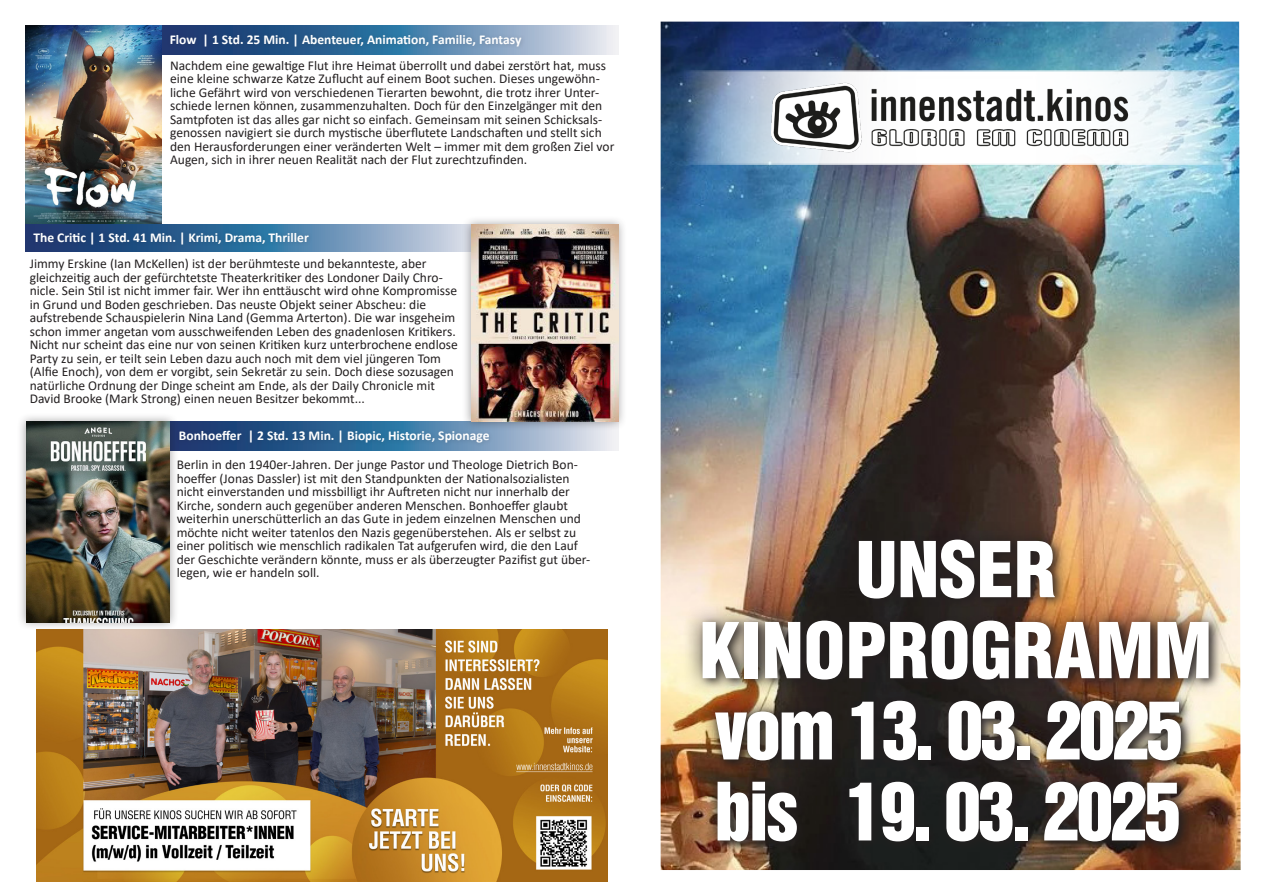
<style>
.page{position:relative;width:1263px;height:893px;background:#fff}
.page>*{position:absolute;margin:0;border:0;box-sizing:border-box;transform-origin:0 0}
.t1{font:900 condensed 75px "Helvetica LT Std";color:#fff}
.t2{font:73.5px "Helvetica Inserat LT Std";letter-spacing:-.04em;color:#fff}
.t3{font:13.5px/13.5px "Calibri";color:#231f20}
.t4{font:700 13.5px "Calibri";color:#fff}
</style>
<div class="page">
<img style="left:37px;top:629px;width:571px;height:252px">
<svg style="left:162px;top:25px;width:457px;height:29px;background:#7a97b7"></svg>
<img style="left:25px;top:25px;width:137px;height:199px">
<svg style="left:179px;top:422px;width:440px;height:29px;background:#7796b7"></svg>
<div style="left:17px;top:413px;width:162px;height:218px;background:#231f20;opacity:.41"></div>
<img style="left:26px;top:422px;width:144px;height:200px">
<svg style="left:25px;top:224px;width:437px;height:27px;background:#7091b4"></svg>
<div style="left:462px;top:216px;width:165px;height:215px;background:#231f20;opacity:.41"></div>
<img style="left:471px;top:224px;width:147px;height:198px">
<img style="left:661px;top:22px;width:579px;height:848px">
<img style="left:682px;top:71px;width:547px;height:93px">
<img style="left:762px;top:82px;width:375px;height:71px">
<div style="left:682px;top:521px;width:546px;height:177px;background:#231f20;opacity:.75"></div>
<div style="left:700px;top:685px;width:501px;height:177px;background:#231f20;opacity:.79"></div>
<div style="left:710px;top:695px;width:482px;height:157px;background:#231f20;opacity:.31"></div>
<div style="left:167px;top:31px;width:359px;height:20px;background:#231f20;opacity:.19"></div>
<div style="left:176px;top:427px;width:318px;height:21px;background:#231f20;opacity:.19"></div>
<div style="left:30px;top:229px;width:283px;height:20px;background:#231f20;opacity:.19"></div>
<p class="t4" style="left:170px;top:30px;width:353px">Flow | 1 Std. 25 Min. | Abenteuer, Animation, Familie, Fantasy</p>
<p class="t3" style="left:170px;top:58px;width:446px">Nachdem eine gewaltige Flut ihre Heimat überrollt und dabei zerstört hat, muss eine kleine schwarze Katze Zuflucht auf einem Boot suchen. Dieses ungewöhn&shy;liche Gefährt wird von verschiedenen Tierarten bewohnt, die trotz ihrer Unter&shy;schiede lernen können, zusammenzuhalten. Doch für den Einzelgänger mit den Samtpfoten ist das alles gar nicht so einfach. Gemeinsam mit seinen Schicksals&shy;genossen navigiert sie durch mystische überflutete Landschaften und stellt sich den Herausforderungen einer veränderten Welt – immer mit dem großen Ziel vor Augen, sich in ihrer neuen Realität nach der Flut zurechtzufinden.</p>
<p class="t4" style="left:33px;top:228px;width:277px">The Critic | 1 Std. 41 Min. | Krimi, Drama, Thriller</p>
<p class="t3" style="left:30px;top:257px;width:430px">Jimmy Erskine (Ian McKellen) ist der berühmteste und bekannteste, aber gleichzeitig auch der gefürchtetste Theaterkritiker des Londoner Daily Chro&shy;nicle. Sein Stil ist nicht immer fair. Wer ihn enttäuscht wird ohne Kompromisse in Grund und Boden geschrieben. Das neuste Objekt seiner Abscheu: die aufstrebende Schauspielerin Nina Land (Gemma Arterton). Die war insgeheim schon immer angetan vom ausschweifenden Leben des gnadenlosen Kritikers.<br>Nicht nur scheint das eine nur von seinen Kritiken kurz unterbrochene endlose Party zu sein, er teilt sein Leben dazu auch noch mit dem viel jüngeren Tom (Alfie Enoch), von dem er vorgibt, sein Sekretär zu sein. Doch diese sozusagen natürliche Ordnung der Dinge scheint am Ende, als der Daily Chronicle mit David Brooke (Mark Strong) einen neuen Besitzer bekommt...</p>
<p class="t4" style="left:179px;top:426px;width:312px">Bonhoeffer | 2 Std. 13 Min. | Biopic, Historie, Spionage</p>
<p class="t3" style="left:177px;top:458px;width:415px">Berlin in den 1940er-Jahren. Der junge Pastor und Theologe Dietrich Bon&shy;hoeffer (Jonas Dassler) ist mit den Standpunkten der Nationalsozialisten nicht einverstanden und missbilligt ihr Auftreten nicht nur innerhalb der Kirche, sondern auch gegenüber anderen Menschen. Bonhoeffer glaubt weiterhin unerschütterlich an das Gute in jedem einzelnen Menschen und möchte nicht weiter tatenlos den Nazis gegenüberstehen. Als er selbst zu einer politisch wie menschlich radikalen Tat aufgerufen wird, die den Lauf der Geschichte verändern könnte, muss er als überzeugter Pazifist gut über&shy;legen, wie er handeln soll.</p>
<p class="t1" style="left:856px;top:522px;width:202px">UNSER</p>
<p class="t1" style="left:699px;top:603px;width:514px">KINOPROGRAMM</p>
<p class="t2" style="left:715px;top:687px;width:470px">vom 13. 03. 2025</p>
<p class="t2" style="left:715px;top:768px;width:468px">bis 19. 03. 2025</p>
</div>
